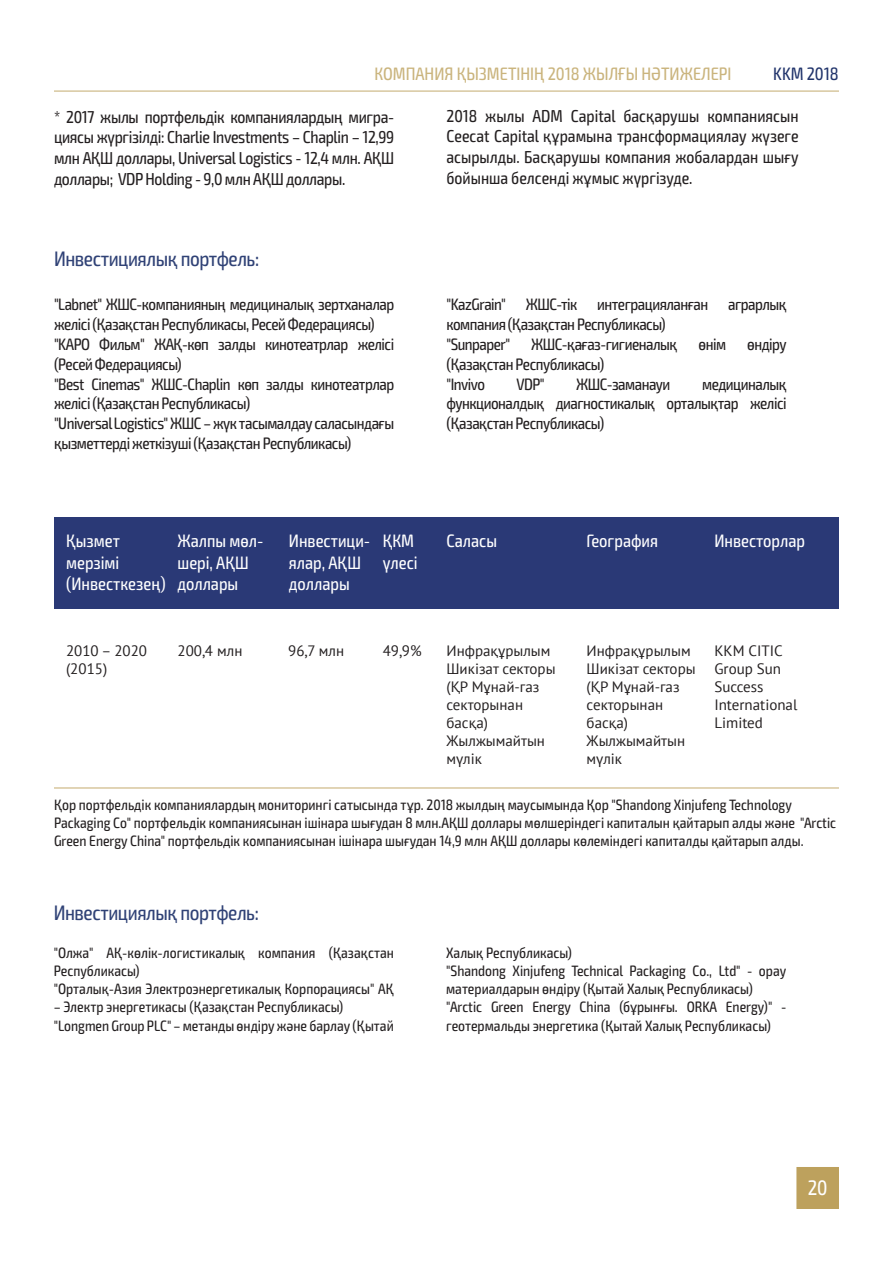
<style>
.page{position:relative;width:893px;height:1263px;background:#fff}
.page>*{position:absolute;margin:0;border:0;box-sizing:border-box;transform-origin:0 0}
.t1{font:21px "KZ Exo 2 Condensed";letter-spacing:-.02em;color:#304276}
.t2{font:21px "KZ Exo 2 Condensed";color:#fff}
.t3{font:18px/21.6px "KZ Exo 2 Condensed";color:#fff}
.t4{font:18px "KZ Exo 2 Condensed";color:#cab47d}
.t5{font:18px "KZ Exo 2 Condensed";color:#21346b}
.t6{font:17.25px/20.7px "KZ Exo 2 Condensed";letter-spacing:-.02em;color:#231f20;text-align:justify}
.t7{font:16.5px/19.8px "KZ Exo 2 Condensed";letter-spacing:-.03em;color:#231f20}
.t8{font:15px/18px "KZ Exo 2 Condensed";color:#231f20}
.t9{font:15px/18px "PT Sans";color:#231f20}
</style>
<div class="page">
<div style="left:796px;top:1167px;width:43px;height:42px;background:#bda15d"></div>
<hr style="left:54px;top:787px;width:785px;height:2px;background:#bda15d">
<hr style="left:54px;top:90px;width:785px;height:2px;background:#bda15d">
<div style="left:54px;top:517px;width:785px;height:92px;background:#2a3976"></div>
<p class="t4" style="left:374px;top:63px;width:359px">КОМПАНИЯ ҚЫЗМЕТІНІҢ 2018 ЖЫЛҒЫ НӘТИЖЕЛЕРІ</p>
<p class="t5" style="left:773px;top:63px;width:67px">KKM 2018</p>
<p class="t6" style="left:54px;top:107px;width:342px">* 2017 жылы портфельдік компаниялардың мигра&shy;циясы жүргізілді: Charlie Investments – Chaplin – 12,99 млн АҚШ доллары, Universal Logistics - 12,4 млн. АҚШ доллары; VDP Holding - 9,0 млн АҚШ доллары.</p>
<p class="t6" style="left:446px;top:106px;width:354px">2018 жылы ADM Capital басқарушы компаниясын Ceecat Capital құрамына трансформациялау жүзеге асырылды. Басқарушы компания жобалардан шығу бойынша белсенді жұмыс жүргізуде.</p>
<h1 class="t1" style="left:54px;top:247px;width:207px">Инвестициялық портфель:</h1>
<p class="t7" style="left:54px;top:295px;width:342px">"Labnet" ЖШС-компанияның медициналық зертханалар желісі (Қазақстан Республикасы, Ресей Федерациясы) "KАРО Фильм" ЖАҚ-көп залды кинотеатрлар желісі (Ресей Федерациясы)<br>"Best Cinemas" ЖШС-Chaplin көп залды кинотеатрлар желісі (Қазақстан Республикасы)<br>"Universal Logistics" ЖШС – жүк тасымалдау саласындағы қызметтерді жеткізуші (Қазақстан Республикасы)</p>
<p class="t7" style="left:446px;top:295px;width:342px">"KazGrain" ЖШС-тік интеграцияланған аграрлық компания (Қазақстан Республикасы)<br>"Sunpaper"</p>
<p class="t7" style="left:531px;top:335px;width:148px">ЖШС-қағаз-гигиеналық</p>
<p class="t7" style="left:698px;top:335px;width:29px">өнім</p>
<p class="t7" style="left:747px;top:335px;width:41px">өндіру</p>
<p class="t7" style="left:446px;top:354px;width:159px">(Қазақстан Республикасы) "Invivo</p>
<p class="t7" style="left:516px;top:374px;width:30px">VDP"</p>
<p class="t7" style="left:576px;top:374px;width:96px">ЖШС-заманауи</p>
<p class="t7" style="left:446px;top:374px;width:342px;text-align:justify;text-indent:256px">медициналық функционалдық диагностикалық орталықтар желісі (Қазақстан Республикасы)</p>
<p class="t3" style="left:66px;top:530px;width:101px">Қызмет мерзімі (Инвесткезең)</p>
<p class="t3" style="left:178px;top:530px;width:87px">Жалпы мөл&shy;шері, АҚШ доллары</p>
<p class="t3" style="left:289px;top:530px;width:83px">Инвестици&shy;ялар, АҚШ доллары</p>
<p class="t3" style="left:383px;top:530px;width:36px">ҚКМ үлесі</p>
<p class="t3" style="left:446px;top:530px;width:52px">Саласы</p>
<p class="t3" style="left:587px;top:530px;width:73px">География</p>
<p class="t3" style="left:714px;top:530px;width:92px">Инвесторлар</p>
<p class="t9" style="left:66px;top:641px;width:82px">2010 – 2020 (2015)</p>
<p class="t9" style="left:178px;top:641px;width:66px">200,4 млн</p>
<p class="t9" style="left:288px;top:641px;width:57px">96,7 млн</p>
<p class="t9" style="left:383px;top:641px;width:41px">49,9%</p>
<p class="t9" style="left:446px;top:641px;width:111px">Инфрақұрылым<br>Шикізат секторы (ҚР Мұнай-газ секторынан басқа)<br>Жылжымайтын мүлік</p>
<p class="t9" style="left:587px;top:641px;width:111px">Инфрақұрылым<br>Шикізат секторы (ҚР Мұнай-газ секторынан басқа)<br>Жылжымайтын мүлік</p>
<p class="t9" style="left:714px;top:641px;width:85px">KКM CITIC<br>Group Sun<br>Success<br>International<br>Limited</p>
<p class="t8" style="left:54px;top:796px;width:784px">Қор портфельдік компаниялардың мониторингі сатысында тұр. 2018 жылдың маусымында Қор "Shandong Xinjufeng Technology<br>Packaging Co" портфельдік компаниясынан ішінара шығудан 8 млн.АҚШ доллары мөлшеріндегі капиталын қайтарып алды және "Arctic<br>Green Energy China" портфельдік компаниясынан ішінара шығудан 14,9 млн АҚШ доллары көлеміндегі капиталды қайтарып алды.</p>
<h1 class="t1" style="left:54px;top:900px;width:207px">Инвестициялық портфель:</h1>
<p class="t8" style="left:54px;top:944px;width:342px">"Олжа" АҚ-көлік-логистикалық компания (Қазақстан<br>Республикасы)<br>"Орталық-Азия Электроэнергетикалық Корпорациясы" АҚ</p>
<p class="t8" style="left:54px;top:998px;width:342px">– Электр энергетикасы (Қазақстан Республикасы) "Longmen Group PLC" – метанды өндіру және барлау (Қытай</p>
<p class="t8" style="left:446px;top:944px;width:342px">Халық Республикасы)<br>"Shandong Xinjufeng Technical Packaging Co., Ltd" - орау материалдарын өндіру (Қытай Халық Республикасы) "Arctic Green Energy China (бұрынғы. ORKA Energy)" - геотермальды энергетика (Қытай Халық Республикасы)</p>
<h1 class="t2" style="left:808px;top:1176px;width:21px">20</h1>
</div>
